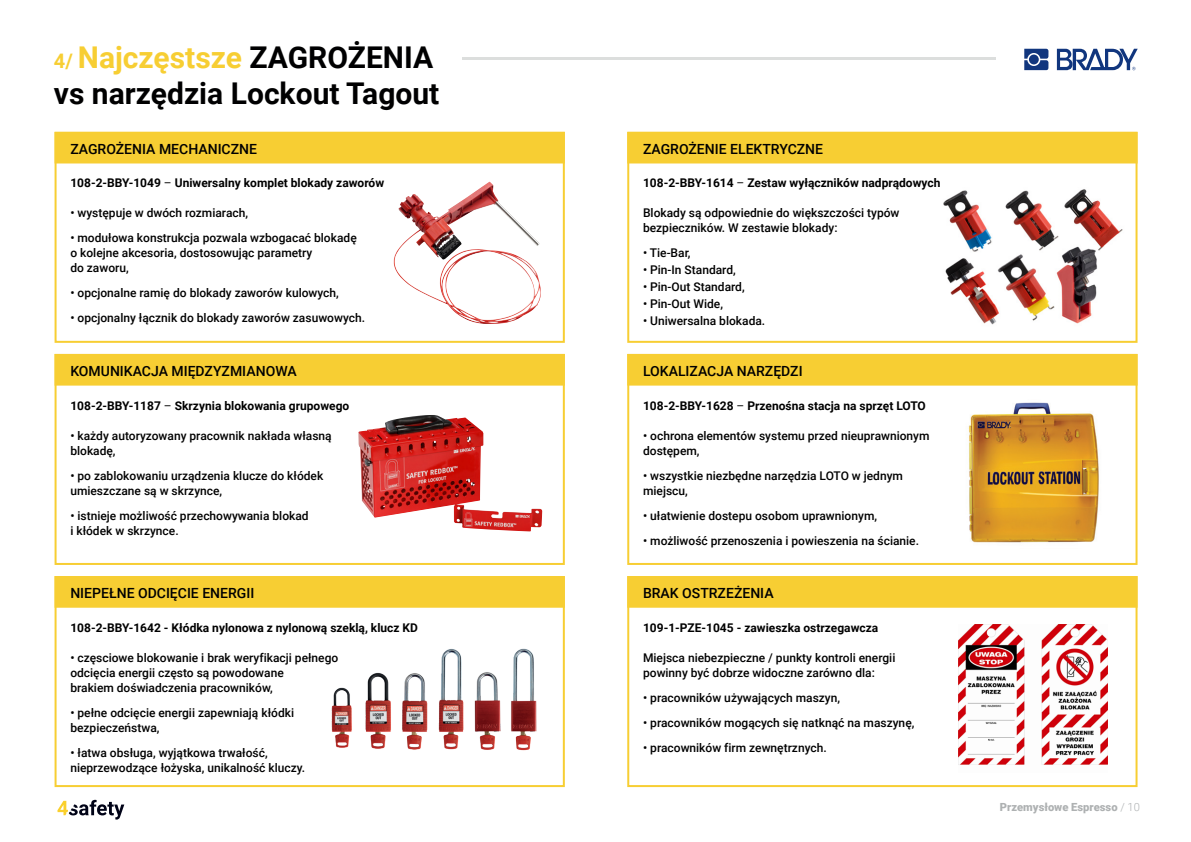
<style>
.page{position:relative;width:1191px;height:842px;background:#fff}
.page>*{position:absolute;margin:0;border:0;box-sizing:border-box;transform-origin:0 0}
.t1{font:700 30px/36px "Roboto";color:#000001}
.t2{font:500 14px "Roboto";color:#000001}
.t3{font:500 12px/15px "Roboto";color:#000001}
.t4{font:700 12px "Roboto";color:#000001}
.t5{font:900 11.2px "Roboto";color:#aeb1b2}
.s1{font-size:20px;color:#f7ce33}
.s2{color:#f7ce33}
.s3{font-weight:400}
.s4{font-weight:300}
</style>
<div class="page">
<hr style="left:462px;top:57px;width:729px;height:2px;background:#dcdedd">
<div style="left:996px;top:31px;width:195px;height:63px;background:#fff"></div>
<div style="left:55px;top:132px;width:510px;height:211px;border:2px solid #f7ce33"></div>
<div style="left:55px;top:354px;width:510px;height:211px;border:2px solid #f7ce33"></div>
<div style="left:55px;top:576px;width:510px;height:211px;border:2px solid #f7ce33"></div>
<div style="left:627px;top:132px;width:510px;height:211px;border:2px solid #f7ce33"></div>
<div style="left:627px;top:354px;width:510px;height:211px;border:2px solid #f7ce33"></div>
<div style="left:627px;top:576px;width:510px;height:211px;border:2px solid #f7ce33"></div>
<svg style="left:57px;top:800px;width:67px;height:19px"></svg>
<div style="left:55px;top:132px;width:510px;height:31px;background:#f7ce33"></div>
<img style="left:393px;top:182px;width:148px;height:142px">
<div style="left:55px;top:354px;width:510px;height:32px;background:#f7ce33;border:2px solid #f7ce33"></div>
<div style="left:55px;top:576px;width:510px;height:32px;background:#f7ce33;border:2px solid #f7ce33"></div>
<img style="left:358px;top:415px;width:184px;height:116px">
<img style="left:331px;top:648px;width:206px;height:102px">
<div style="left:627px;top:132px;width:510px;height:31px;background:#f7ce33"></div>
<div style="left:627px;top:354px;width:510px;height:32px;background:#f7ce33;border:2px solid #f7ce33"></div>
<div style="left:627px;top:576px;width:510px;height:32px;background:#f7ce33;border:2px solid #f7ce33"></div>
<img style="left:943px;top:189px;width:180px;height:136px">
<img style="left:968px;top:402px;width:131px;height:141px">
<svg style="left:1024px;top:49px;width:24px;height:21px"></svg>
<div style="left:1029px;top:55px;width:9px;height:9px;background:#11367e;border-radius:50%"></div>
<svg style="left:1057px;top:49px;width:80px;height:21px"></svg>
<img style="left:958px;top:624px;width:149px;height:141px">
<h1 class="t1" style="left:54px;top:39px;width:387px"><span class="s1">4/</span> <span class="s2">Najczęstsze</span> ZAGROŻENIA vs narzędzia Lockout Tagout</h1>
<p class="t2" style="left:70px;top:139px;width:188px">ZAGROŻENIA MECHANICZNE</p>
<p class="t4" style="left:70px;top:175px;width:315px">108-2-BBY-1049 <span class="s3">–</span> Uniwersalny komplet blokady zaworów</p>
<p class="t3" style="left:70px;top:205px;width:179px">• występuje w dwóch rozmiarach,</p>
<p class="t3" style="left:70px;top:230px;width:288px">• modułowa konstrukcja pozwala wzbogacać blokadę o kolejne akcesoria, dostosowując parametry<br>do zaworu,</p>
<p class="t3" style="left:70px;top:285px;width:270px">• opcjonalne ramię do blokady zaworów kulowych,</p>
<p class="t3" style="left:70px;top:310px;width:296px">• opcjonalny łącznik do blokady zaworów zasuwowych.</p>
<p class="t2" style="left:70px;top:361px;width:228px">KOMUNIKACJA MIĘDZYZMIANOWA</p>
<p class="t4" style="left:70px;top:397px;width:280px">108-2-BBY-1187 <span class="s3">–</span> Skrzynia blokowania grupowego</p>
<p class="t3" style="left:70px;top:427px;width:263px">• każdy autoryzowany pracownik nakłada własną blokadę,</p>
<p class="t3" style="left:70px;top:467px;width:254px">• po zablokowaniu urządzenia klucze do kłódek umieszczane są w skrzynce,</p>
<p class="t3" style="left:70px;top:507px;width:240px">• istnieje możliwość przechowywania blokad i kłódek w skrzynce.</p>
<p class="t2" style="left:70px;top:583px;width:185px">NIEPEŁNE ODCIĘCIE ENERGII</p>
<p class="t4" style="left:70px;top:619px;width:349px">108-2-BBY-1642 - Kłódka nylonowa z nylonową szeklą, klucz KD</p>
<p class="t3" style="left:70px;top:649px;width:269px">• częsciowe blokowanie i brak weryfikacji pełnego odcięcia energii często są powodowane<br>brakiem doświadczenia pracowników,</p>
<p class="t3" style="left:70px;top:704px;width:225px">• pełne odcięcie energii zapewniają kłódki bezpieczeństwa,</p>
<p class="t3" style="left:70px;top:744px;width:236px">• łatwa obsługa, wyjątkowa trwałość, nieprzewodzące łożyska, unikalność kluczy.</p>
<p class="t2" style="left:643px;top:139px;width:181px">ZAGROŻENIE ELEKTRYCZNE</p>
<p class="t4" style="left:643px;top:175px;width:299px">108-2-BBY-1614 <span class="s3">–</span> Zestaw wyłączników nadprądowych</p>
<p class="t3" style="left:643px;top:205px;width:258px">Blokady są odpowiednie do większczości typów bezpieczników. W zestawie blokady:</p>
<p class="t3" style="left:643px;top:245px;width:49px">• Tie-Bar,</p>
<p class="t3" style="left:643px;top:262px;width:94px">• Pin-In Standard,</p>
<p class="t3" style="left:643px;top:279px;width:103px">• Pin-Out Standard,</p>
<p class="t3" style="left:643px;top:296px;width:81px">• Pin-Out Wide,</p>
<p class="t3" style="left:643px;top:313px;width:124px">• Uniwersalna blokada.</p>
<p class="t2" style="left:643px;top:361px;width:161px">LOKALIZACJA NARZĘDZI</p>
<p class="t4" style="left:643px;top:397px;width:284px">108-2-BBY-1628 <span class="s3">–</span> Przenośna stacja na sprzęt LOTO</p>
<p class="t3" style="left:643px;top:427px;width:288px">• ochrona elementów systemu przed nieuprawnionym dostępem,</p>
<p class="t3" style="left:643px;top:467px;width:261px">• wszystkie niezbędne narzędzia LOTO w jednym miejscu,</p>
<p class="t3" style="left:643px;top:507px;width:235px">• ułatwienie dostepu osobom uprawnionym,</p>
<p class="t3" style="left:643px;top:532px;width:277px">• możliwość przenoszenia i powieszenia na ścianie.</p>
<p class="t2" style="left:643px;top:583px;width:132px">BRAK OSTRZEŻENIA</p>
<p class="t4" style="left:643px;top:619px;width:237px">109-1-PZE-1045 - zawieszka ostrzegawcza</p>
<p class="t3" style="left:643px;top:649px;width:254px">Miejsca niebezpieczne / punkty kontroli energii powinny być dobrze widoczne zarówno dla:</p>
<p class="t3" style="left:643px;top:689px;width:198px">• pracowników używających maszyn,</p>
<p class="t3" style="left:643px;top:714px;width:273px">• pracowników mogących się natknąć na maszynę,</p>
<p class="t3" style="left:643px;top:739px;width:185px">• pracowników firm zewnętrznych.</p>
<p class="t5" style="left:1000px;top:799px;width:141px">Przemysłowe Espresso <span class="s4">/ 10</span></p>
</div>
